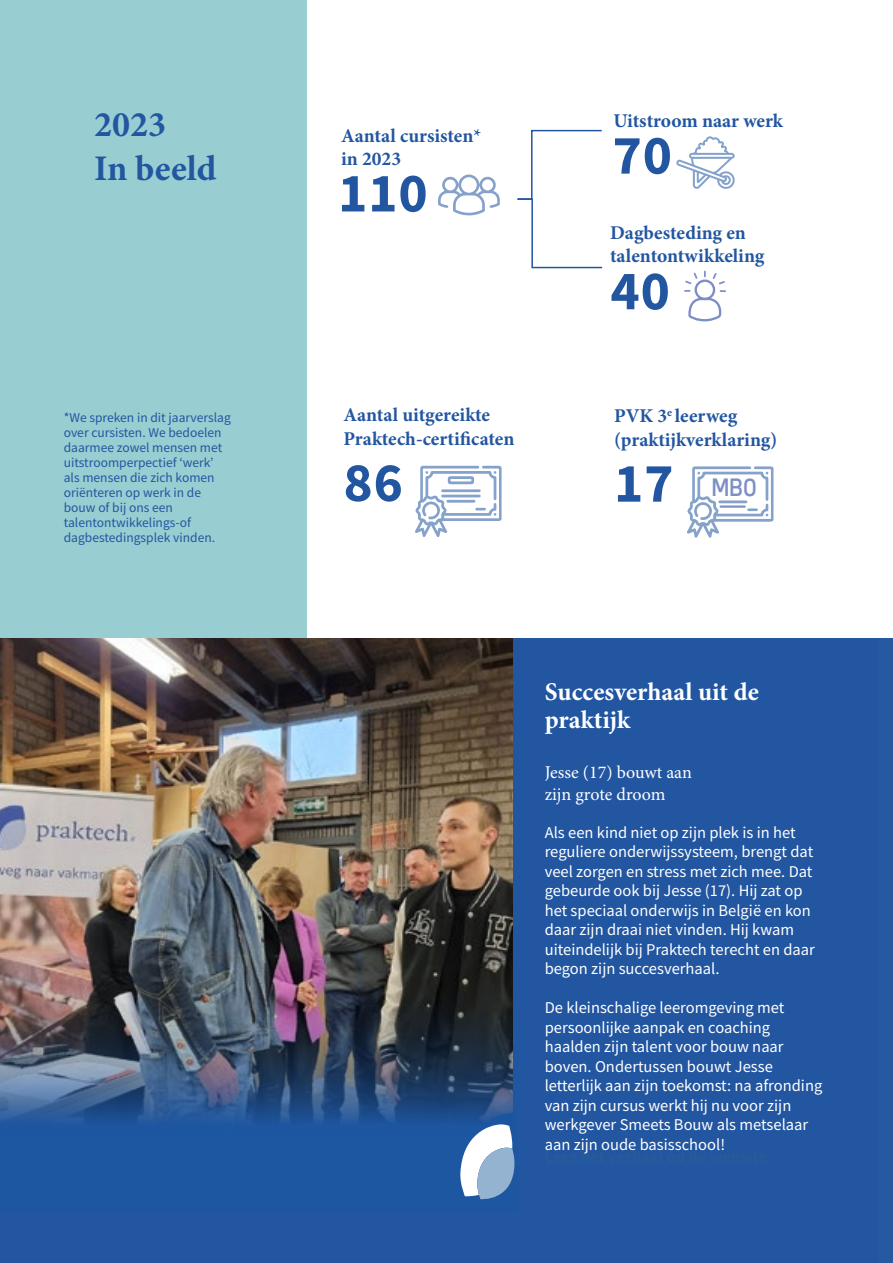
<style>
.page{position:relative;width:893px;height:1263px;background:#fff}
.page>*{position:absolute;margin:0;border:0;box-sizing:border-box;transform-origin:0 0}
.t1{font:700 55.5px "Source Sans Pro";letter-spacing:.015em;color:#2256a1}
.t2{font:700 36px/43.2px "Minion Pro";color:#2256a1}
.t3{font:700 25.5px/28.5px "Minion Pro";color:#fff}
.t4{font:25.5px "Freeroad";color:#7e8fc6}
.t5{font:700 19.5px/23.4px "Minion Pro";color:#2256a1}
.t6{font:18px/21.6px "Minion Pro";letter-spacing:-.005em;color:#fff}
.t7{font:16.5px/19.5px "Source Sans Pro";color:#fff}
.t8{font:13.5px/15px "Source Sans Pro";color:#2356a0}
</style>
<div class="page">
<div style="left:0;top:0;width:307px;height:638px;background:#98cdd1"></div>
<div style="left:0;top:638px;width:893px;height:625px;background:#2256a1"></div>
<svg style="left:517px;top:129px;width:86px;height:140px"></svg>
<img style="left:0;top:638px;width:512px;height:341px">
<img style="left:0;top:979px;width:513px;height:142px">
<svg style="left:460px;top:1124px;width:55px;height:76px"></svg>
<svg style="left:438px;top:175px;width:62px;height:40px"></svg>
<svg style="left:415px;top:466px;width:87px;height:71px"></svg>
<svg style="left:676px;top:136px;width:59px;height:53px"></svg>
<svg style="left:684px;top:270px;width:42px;height:52px"></svg>
<hr style="left:545px;top:1163px;width:222px;height:1px;background:#275b9b">
<svg style="left:687px;top:466px;width:86px;height:72px"></svg>
<div style="left:706px;top:476px;width:53px;height:19px;background:#fff"></div>
<div style="left:713px;top:480px;width:49px;height:19px;background:#fff"></div>
<div style="left:879px;top:638px;width:14px;height:625px;background:#2659a2"></div>
<h2 class="t2" style="left:94px;top:103px;width:124px">2023<br>In beeld</h2>
<p class="t8" style="left:64px;top:410px;width:168px">*We spreken in dit jaarverslag over cursisten. We bedoelen daarmee zowel mensen met uitstroomperpectief ‘werk’ als mensen die zich komen oriënteren op werk in de bouw of bij ons een talentontwikkelings-of dagbestedingsplek vinden.</p>
<p class="t5" style="left:341px;top:124px;width:142px">Aantal cursisten* in 2023</p>
<h1 class="t1" style="left:338px;top:155px;width:91px">110</h1>
<p class="t5" style="left:343px;top:403px;width:172px">Aantal uitgereikte<br>Praktech-certificaten</p>
<p class="t5" style="left:613px;top:108px;width:171px">Uitstroom naar werk</p>
<h1 class="t1" style="left:613px;top:118px;width:61px">70</h1>
<p class="t5" style="left:610px;top:221px;width:156px">Dagbesteding en talentontwikkeling</p>
<h1 class="t1" style="left:610px;top:253px;width:61px">40</h1>
<p class="t5" style="left:614px;top:404px;width:165px">PVK 3<sup>e</sup> leerweg (praktijkverklaring)</p>
<h1 class="t1" style="left:343px;top:445px;width:61px">86</h1>
<h1 class="t1" style="left:614px;top:446px;width:61px">17</h1>
<h3 class="t4" style="left:712px;top:472px;width:46px">MBO</h3>
<h3 class="t3" style="left:545px;top:677px;width:216px">Succesverhaal uit de praktijk</h3>
<p class="t6" style="left:545px;top:762px;width:149px">Jesse (17) bouwt aan zijn grote droom</p>
<p class="t7" style="left:545px;top:822px;width:272px">Als een kind niet op zijn plek is in het reguliere onderwijssysteem, brengt dat veel zorgen en stress met zich mee. Dat gebeurde ook bij Jesse (17). Hij zat op het speciaal onderwijs in België en kon daar zijn draai niet vinden. Hij kwam uiteindelijk bij Praktech terecht en daar begon zijn succesverhaal.</p>
<p class="t7" style="left:545px;top:998px;width:279px">De kleinschalige leeromgeving met persoonlijke aanpak en coaching haalden zijn talent voor bouw naar boven. Ondertussen bouwt Jesse letterlijk aan zijn toekomst: na afronding van zijn cursus werkt hij nu voor zijn werkgever Smeets Bouw als metselaar aan zijn oude basisschool!</p>
</div>
